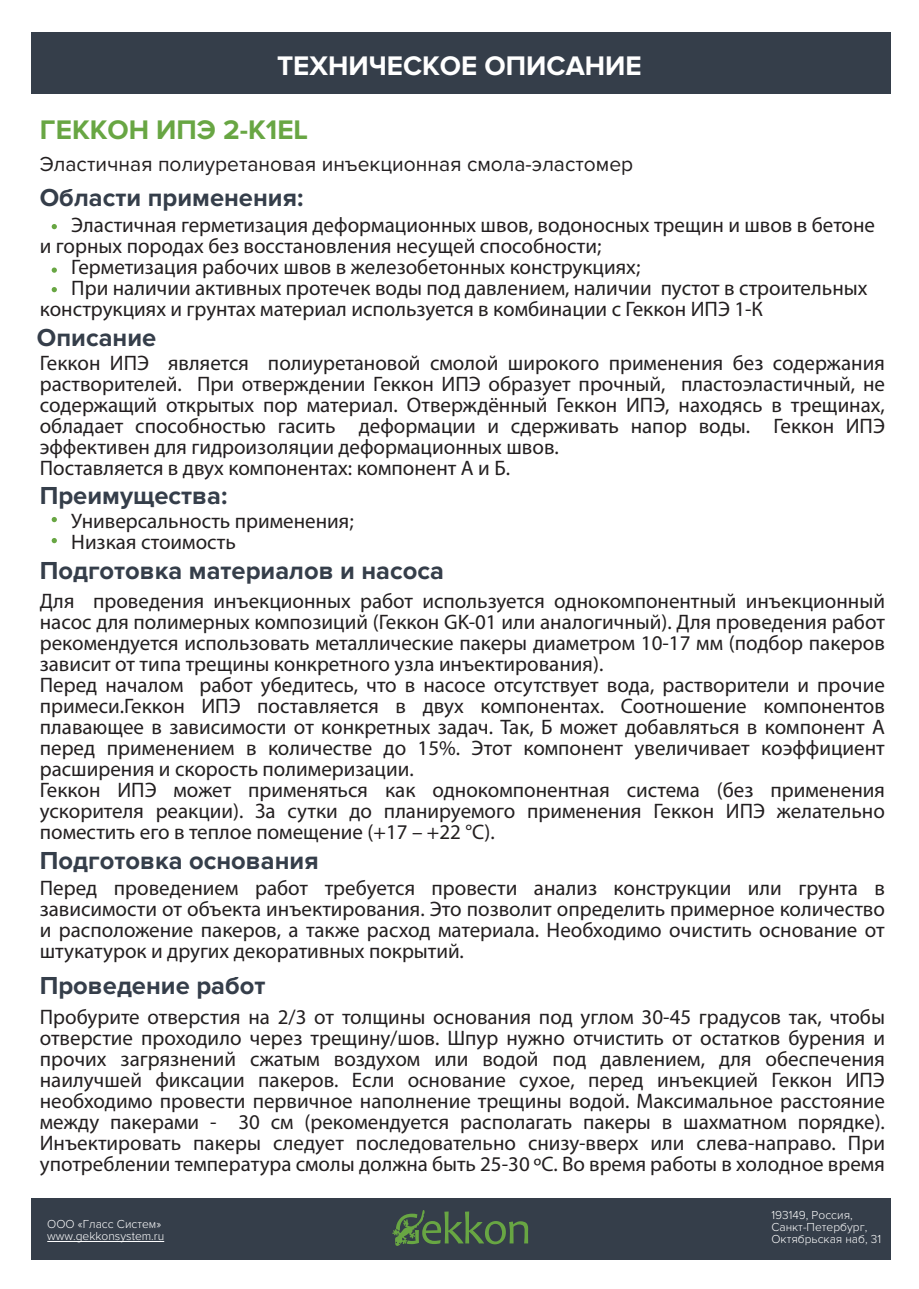
<style>
.page{position:relative;width:919px;height:1289px;background:#fff}
.page>*{position:absolute;margin:0;border:0;box-sizing:border-box;transform-origin:0 0}
.t1{font:700 27.9px "Proxima Nova";color:#fff}
.t2{font:700 27.9px "Proxima Nova";color:#68a643}
.t3{font:700 25.5px "Proxima Nova";color:#353e4a}
.t4{font:21px/21px "Myriad Pro";color:#231f20}
.t5{font:21px "Proxima Nova";color:#231f20}
.t6{font:300 12px/12px "Proxima Nova";color:#fff}
</style>
<div class="page">
<div style="left:31px;top:33px;width:859px;height:61px;background:#353e4a"></div>
<div style="left:31px;top:1198px;width:859px;height:61px;background:#353e4a"></div>
<svg style="left:392px;top:1210px;width:136px;height:35px"></svg>
<hr style="left:47px;top:1241px;width:117px;height:1px;background:#fff">
<svg style="left:52px;top:224px;width:5px;height:5px"></svg>
<svg style="left:52px;top:267px;width:5px;height:6px"></svg>
<svg style="left:52px;top:287px;width:5px;height:5px"></svg>
<svg style="left:52px;top:517px;width:5px;height:5px"></svg>
<svg style="left:52px;top:538px;width:5px;height:5px"></svg>
<h1 class="t1" style="left:277px;top:50px;width:366px">ТЕХНИЧЕСКОЕ ОПИСАНИЕ</h1>
<h1 class="t2" style="left:40px;top:113px;width:270px">ГЕККОН ИПЭ 2-K1EL</h1>
<p class="t5" style="left:40px;top:152px;width:595px">Эластичная полиуретановая инъекционная смола-эластомер</p>
<p class="t3" style="left:40px;top:183px;width:265px">Области применения:</p>
<p class="t4" style="left:71px;top:214px;width:805px">Эластичная герметизация деформационных швов, водоносных трещин и швов в бетоне</p>
<p class="t4" style="left:40px;top:235px;width:563px">и горных породах без восстановления несущей способности;</p>
<p class="t4" style="left:71px;top:256px;width:570px">Герметизация рабочих швов в железобетонных конструкциях;</p>
<p class="t4" style="left:71px;top:277px;width:797px">При наличии активных протечек воды под давлением, наличии пустот в строительных</p>
<p class="t4" style="left:40px;top:298px;width:724px">конструкциях и грунтах материал используется в комбинации с Геккон ИПЭ 1-К</p>
<p class="t3" style="left:37px;top:323px;width:121px">Описание</p>
<p class="t4" style="left:40px;top:352px;width:846px">Геккон ИПЭ является полиуретановой смолой широкого применения без содержания растворителей. При отверждении Геккон ИПЭ образует прочный, пластоэластичный, не содержащий открытых пор материал. Отверждённый Геккон ИПЭ, находясь в трещинах, обладает способностью гасить деформации и сдерживать напор воды. Геккон ИПЭ эффективен для гидроизоляции деформационных швов.<br>Поставляется в двух компонентах: компонент А и Б.</p>
<p class="t3" style="left:40px;top:480px;width:189px">Преимущества:</p>
<p class="t4" style="left:71px;top:510px;width:284px">Универсальность применения;<br>Низкая стоимость</p>
<p class="t3" style="left:40px;top:555px;width:406px">Подготовка материалов и насоса</p>
<p class="t4" style="left:40px;top:589px;width:846px">Для проведения инъекционных работ используется однокомпонентный инъекционный насос для полимерных композиций (Геккон GK-01 или аналогичный). Для проведения работ рекомендуется использовать металлические пакеры диаметром 10-17 мм (подбор пакеров зависит от типа трещины конкретного узла инъектирования).<br>Перед началом работ убедитесь, что в насосе отсутствует вода, растворители и прочие примеси.Геккон ИПЭ поставляется в двух компонентах. Соотношение компонентов плавающее в зависимости от конкретных задач. Так, Б может добавляться в компонент А перед применением в количестве до 15%. Этот компонент увеличивает коэффициент расширения и скорость полимеризации.<br>Геккон ИПЭ может применяться как однокомпонентная система (без применения ускорителя реакции). За сутки до планируемого применения Геккон ИПЭ желательно поместить его в теплое помещение (+17 – +22 °С).</p>
<p class="t3" style="left:40px;top:846px;width:280px">Подготовка основания</p>
<p class="t4" style="left:40px;top:877px;width:846px;text-align:justify">Перед проведением работ требуется провести анализ конструкции или грунта в зависимости от объекта инъектирования. Это позволит определить примерное количество и расположение пакеров, а также расход материала. Необходимо очистить основание от штукатурок и других декоративных покрытий.</p>
<p class="t3" style="left:40px;top:971px;width:227px">Проведение работ</p>
<p class="t4" style="left:40px;top:1006px;width:846px;text-align:justify">Пробурите отверстия на 2/3 от толщины основания под углом 30-45 градусов так, чтобы отверстие проходило через трещину/шов. Шпур нужно отчистить от остатков бурения и прочих загрязнений сжатым воздухом или водой под давлением, для обеспечения наилучшей фиксации пакеров. Если основание сухое, перед инъекцией Геккон ИПЭ необходимо провести первичное наполнение трещины водой. Максимальное расстояние между пакерами - 30 см (рекомендуется располагать пакеры в шахматном порядке).<br>Инъектировать пакеры следует последовательно снизу-вверх или слева-направо. При употреблении температура смолы должна быть 25-30 ºC. Во время работы в холодное время</p>
<p class="t6" style="left:771px;top:1209px;width:111px">193149, Россия,<br>Санкт-Петербург,<br>Октябрьская наб, 31</p>
<p class="t6" style="left:47px;top:1217px;width:118px">ООО «Гласс Систем» www.gekkonsystem.ru</p>
</div>
